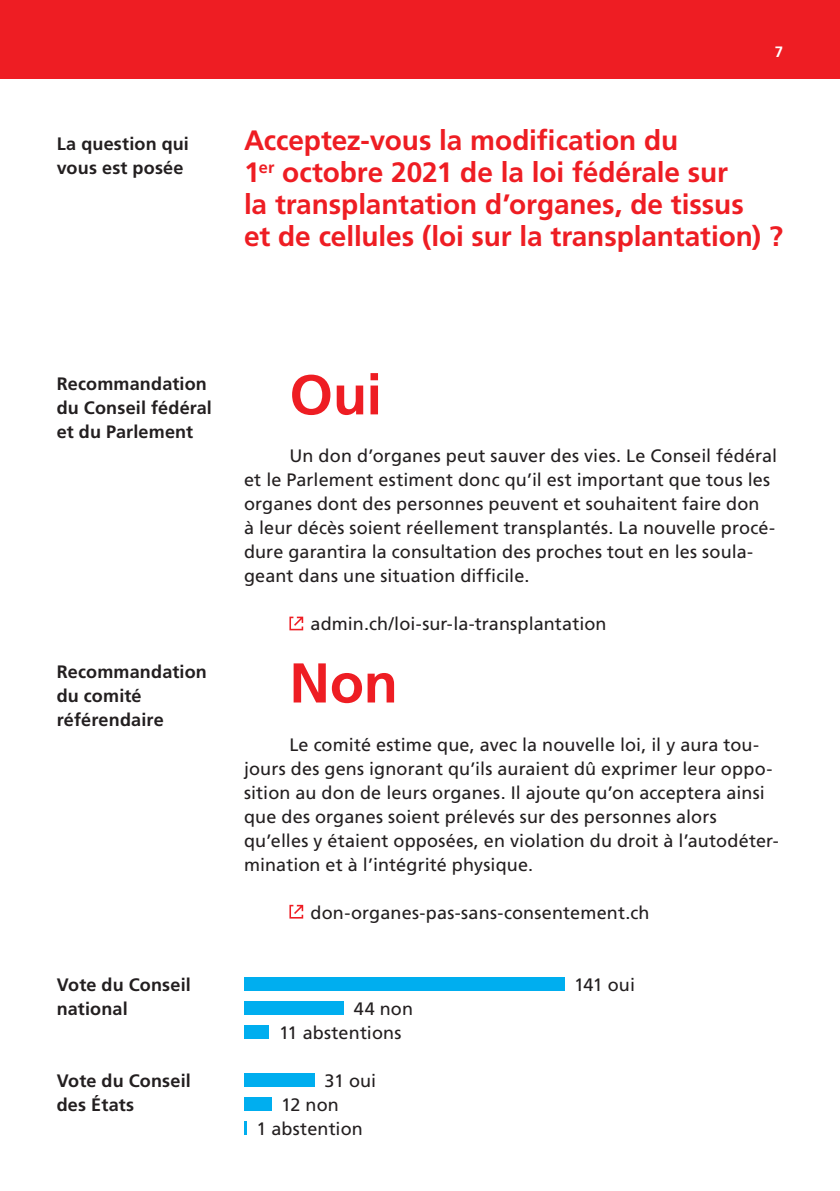
<style>
.page{position:relative;width:840px;height:1191px;background:#fff}
.page>*{position:absolute;margin:0;border:0;box-sizing:border-box;transform-origin:0 0}
.t1{font:700 56px "Frutiger LT Pro";letter-spacing:-.005em;color:#ee1d23}
.t2{font:700 28px/32px "Frutiger LT Pro";letter-spacing:-.005em;color:#ee1d23}
.t3{font:18px/24px "Frutiger LT Pro";letter-spacing:.005em;color:#231f20}
.t4{font:700 18px/24px "Frutiger LT Pro";letter-spacing:.01em;color:#231f20}
.t5{font:700 15px "Frutiger LT Pro";color:#fff}
</style>
<div class="page">
<div style="left:0;top:0;width:839px;height:78px;background:#ee1d23"></div>
<svg style="left:289px;top:616px;width:14px;height:14px"></svg>
<svg style="left:289px;top:904px;width:14px;height:14px"></svg>
<div style="left:244px;top:977px;width:320px;height:13px;background:#00aeef"></div>
<div style="left:244px;top:1001px;width:100px;height:13px;background:#00aeef"></div>
<div style="left:244px;top:1025px;width:25px;height:13px;background:#00aeef"></div>
<div style="left:244px;top:1073px;width:70px;height:13px;background:#00aeef"></div>
<div style="left:244px;top:1097px;width:27px;height:13px;background:#00aeef"></div>
<svg style="left:244px;top:1121px;width:2px;height:13px"></svg>
<p class="t4" style="left:57px;top:132px;width:134px">La question qui vous est posée</p>
<p class="t5" style="left:774px;top:43px;width:10px">7</p>
<h2 class="t2" style="left:244px;top:125px;width:540px">Acceptez-vous la modification du<br>1<sup>er</sup> octobre 2021 de la loi fédérale sur<br>la transplantation d’organes, de tissus<br>et de cellules (loi sur la transplantation) ?</h2>
<p class="t4" style="left:57px;top:372px;width:157px">Recommandation du Conseil fédéral et du Parlement</p>
<p class="t4" style="left:57px;top:660px;width:152px">Recommandation du comité référendaire</p>
<p class="t4" style="left:57px;top:972px;width:135px">Vote du Conseil national</p>
<p class="t4" style="left:57px;top:1068px;width:135px">Vote du Conseil des États</p>
<h1 class="t1" style="left:289px;top:362px;width:94px">Oui</h1>
<p class="t3" style="left:244px;top:444px;width:534px;text-indent:45px">Un don d’organes peut sauver des vies. Le Conseil fédéral et le Parlement estiment donc qu’il est important que tous les organes dont des personnes peuvent et souhaitent faire don<br>à leur décès soient réellement transplantés. La nouvelle procé&shy;dure garantira la consultation des proches tout en les soula&shy;geant dans une situation difficile.</p>
<p class="t3" style="left:310px;top:612px;width:297px">admin.ch/loi-sur-la-transplantation</p>
<h1 class="t1" style="left:289px;top:650px;width:110px">Non</h1>
<p class="t3" style="left:244px;top:732px;width:536px;text-indent:45px">Le comité estime que, avec la nouvelle loi, il y aura tou&shy;jours des gens ignorant qu’ils auraient dû exprimer leur oppo&shy;sition au don de leurs organes. Il ajoute qu’on acceptera ainsi que des organes soient prélevés sur des personnes alors qu’elles y étaient opposées, en violation du droit à l’autodéter&shy;mination et à l’intégrité physique.</p>
<p class="t3" style="left:310px;top:900px;width:340px">don-organes-pas-sans-consentement.ch</p>
<p class="t3" style="left:279px;top:996px;width:135px;text-indent:75px">44 non<br>11 abstentions</p>
<p class="t3" style="left:324px;top:1068px;width:53px">31 oui</p>
<p class="t3" style="left:281px;top:1092px;width:59px">12 non</p>
<p class="t3" style="left:256px;top:1116px;width:108px">1 abstention</p>
<p class="t3" style="left:574px;top:972px;width:62px">141 oui</p>
</div>
